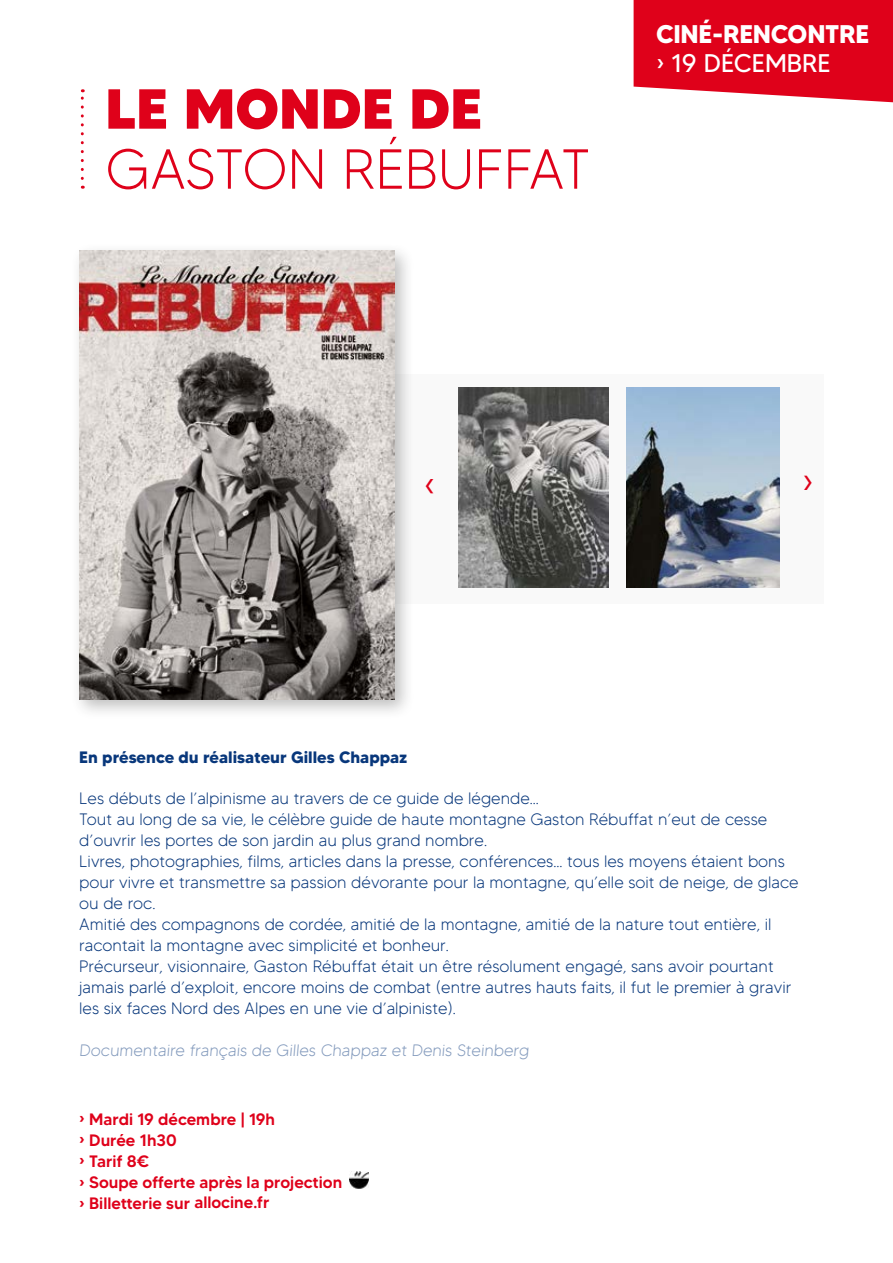
<style>
.page{position:relative;width:893px;height:1263px;background:#fff}
.page>*{position:absolute;margin:0;border:0;box-sizing:border-box;transform-origin:0 0}
.t1{font:300 56.25px "MADETOMMY";color:#df011a}
.t2{font:800 56.25px "MADETOMMY";color:#df011a}
.t3{font:300 40.5px "MADETOMMY";color:#df011a}
.t4{font:700 25.5px "MADETOMMY";letter-spacing:-.01em;color:#fff}
.t5{font:25.5px "MADETOMMY";color:#fff}
.t6{font:300 16.5px/21px "MADETOMMY";color:#08377b}
.t7{font:500 16.5px/21px "MADETOMMY";color:#df011a}
.t8{font:300 16.5px "MADETOMMY";color:#849bbd}
.t9{font:700 16.5px "MADETOMMY";color:#08377b}
</style>
<div class="page">
<div style="left:366px;top:374px;width:458px;height:230px;background:#f9f9f9"></div>
<img style="left:627px;top:388px;width:152px;height:200px">
<svg style="left:81px;top:89px;width:3px;height:89px"></svg>
<div style="left:71px;top:243px;width:344px;height:477px;background:#282827;opacity:.3"></div>
<img style="left:79px;top:251px;width:316px;height:448px">
<img style="left:458px;top:388px;width:151px;height:200px">
<svg style="left:634px;top:0;width:259px;height:102px;background:#e1132a"></svg>
<img style="left:349px;top:1171px;width:20px;height:18px">
<h1 class="t2" style="left:105px;top:74px;width:378px">LE MONDE DE</h1>
<h1 class="t1" style="left:105px;top:135px;width:487px">GASTON RÉBUFFAT</h1>
<h3 class="t4" style="left:656px;top:19px;width:215px">CINÉ-RENCONTRE</h3>
<h3 class="t5" style="left:657px;top:47px;width:176px">› 19 DÉCEMBRE</h3>
<h2 class="t3" style="left:436px;top:515px;width:14px;rotate:-180deg">›</h2>
<p class="t9" style="left:79px;top:747px;width:330px">En présence du réalisateur Gilles Chappaz</p>
<h2 class="t3" style="left:802px;top:454px;width:14px">›</h2>
<p class="t6" style="left:79px;top:787px;width:721px">Les débuts de l’alpinisme au travers de ce guide de légende...<br>Tout au long de sa vie, le célèbre guide de haute montagne Gaston Rébuffat n’eut de cesse d’ouvrir les portes de son jardin au plus grand nombre.<br>Livres, photographies, films, articles dans la presse, conférences... tous les moyens étaient bons pour vivre et transmettre sa passion dévorante pour la montagne, qu’elle soit de neige, de glace ou de roc.<br>Amitié des compagnons de cordée, amitié de la montagne, amitié de la nature tout entière, il racontait la montagne avec simplicité et bonheur.<br>Précurseur, visionnaire, Gaston Rébuffat était un être résolument engagé, sans avoir pourtant jamais parlé d’exploit, encore moins de combat (entre autres hauts faits, il fut le premier à gravir les six faces Nord des Alpes en une vie d’alpiniste).</p>
<p class="t8" style="left:79px;top:1040px;width:453px">Documentaire français de Gilles Chappaz et Denis Steinberg</p>
<p class="t7" style="left:79px;top:1108px;width:265px">› Mardi 19 décembre | 19h<br>› Durée 1h30<br>› Tarif 8€<br>› Soupe offerte après la projection › Billetterie sur allocine.fr</p>
</div>
